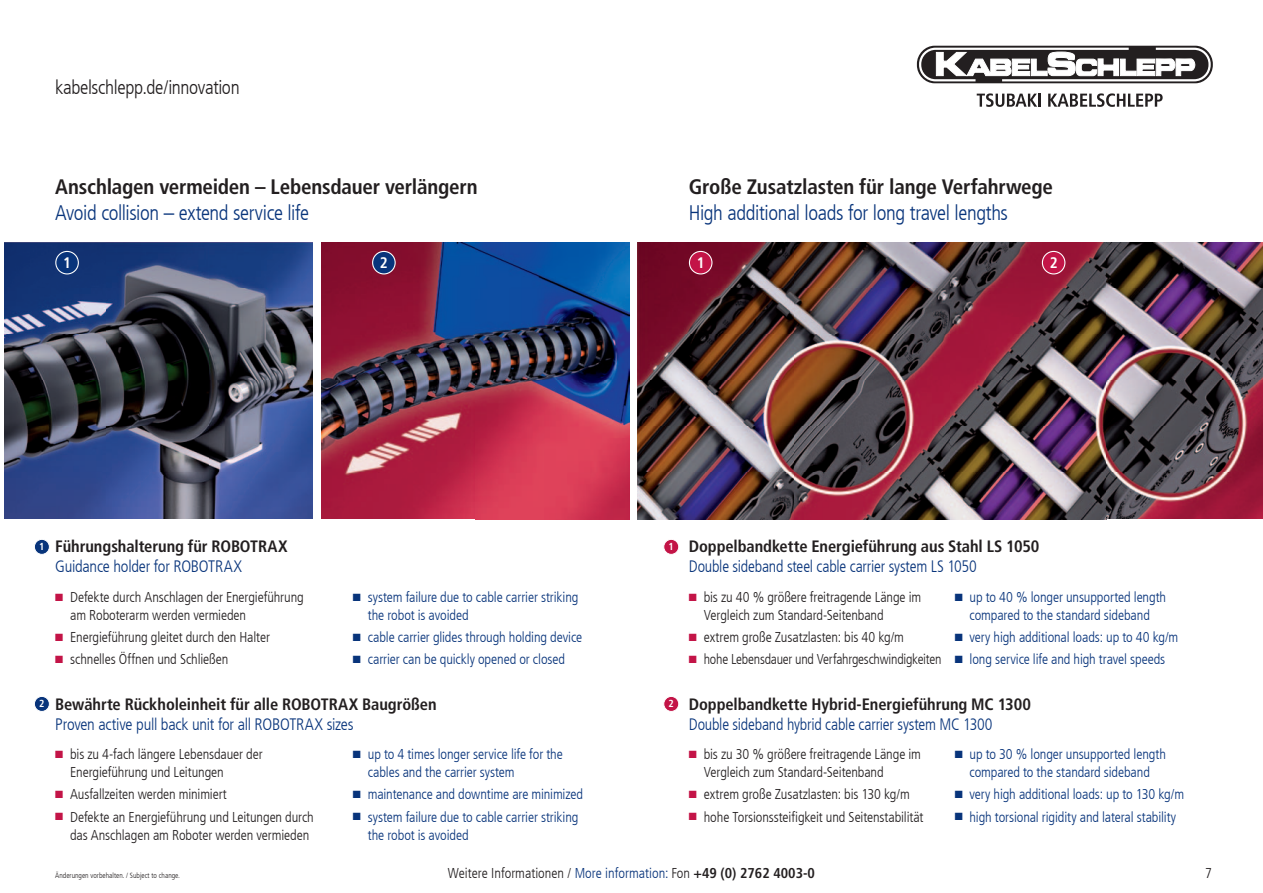
<style>
.page{position:relative;width:1263px;height:893px;background:#fff}
.page>*{position:absolute;margin:0;border:0;box-sizing:border-box;transform-origin:0 0}
.t1{font:700 condensed 21px "Frutiger LT Com";letter-spacing:-.01em;color:#231f20}
.t2{font:300 condensed 21px "Frutiger LT Com";letter-spacing:-.02em;color:#08347b}
.t3{font:300 condensed 19.5px "Frutiger LT Com";letter-spacing:-.02em;color:#231f20}
.t4{font:700 condensed 16.5px "Frutiger LT Com";letter-spacing:-.005em;color:#231f20}
.t5{font:300 condensed 16.5px "Frutiger LT Com";letter-spacing:-.015em;color:#08347b}
.t6{font:700 condensed 15.3px "Frutiger LT Com";color:#fff}
.t7{font:300 condensed 14.25px/18px "Frutiger LT Com";letter-spacing:-.01em;color:#231f20}
.t8{font:300 condensed 14.25px/18px "Frutiger LT Com";letter-spacing:-.005em;color:#08347b}
.t9{font:700 condensed 10.2px "Frutiger LT Com";color:#fff}
.t10{font:300 condensed 7.5px "Frutiger LT Com";color:#231f20}
.s1{color:#c31447}
.s2{color:#08347b}
.s3{font-weight:700}
</style>
<div class="page">
<img style="left:321px;top:242px;width:309px;height:277px">
<img style="left:4px;top:242px;width:309px;height:277px">
<img style="left:638px;top:242px;width:625px;height:277px">
<div style="left:1042px;top:251px;width:23px;height:23px;background:#c31447;border-radius:50%"></div>
<div style="left:1042px;top:251px;width:23px;height:23px;border:1px solid #fff;border-radius:50%"></div>
<div style="left:689px;top:251px;width:23px;height:23px;background:#c31447;border-radius:50%"></div>
<div style="left:689px;top:251px;width:23px;height:23px;border:1px solid #fff;border-radius:50%"></div>
<div style="left:56px;top:251px;width:22px;height:23px;background:#08347b;border-radius:50%"></div>
<div style="left:55px;top:251px;width:24px;height:23px;border:1px solid #fff;border-radius:50%"></div>
<div style="left:373px;top:251px;width:22px;height:23px;background:#08347b;border-radius:50%"></div>
<div style="left:372px;top:251px;width:24px;height:23px;border:1px solid #fff;border-radius:50%"></div>
<div style="left:664px;top:539px;width:15px;height:15px;background:#c31447;border-radius:50%"></div>
<div style="left:663px;top:539px;width:16px;height:16px;border:1px solid #fff;border-radius:50%"></div>
<div style="left:34px;top:539px;width:15px;height:15px;background:#08347b;border-radius:50%"></div>
<div style="left:34px;top:539px;width:16px;height:16px;border:1px solid #fff;border-radius:50%"></div>
<div style="left:664px;top:696px;width:15px;height:15px;background:#c31447;border-radius:50%"></div>
<div style="left:663px;top:696px;width:16px;height:16px;border:1px solid #fff;border-radius:50%"></div>
<div style="left:34px;top:696px;width:15px;height:15px;background:#08347b;border-radius:50%"></div>
<div style="left:34px;top:696px;width:16px;height:16px;border:1px solid #fff;border-radius:50%"></div>
<svg style="left:917px;top:46px;width:296px;height:37px"></svg>
<svg style="left:919px;top:48px;width:292px;height:33px"></svg>
<svg style="left:977px;top:93px;width:64px;height:14px"></svg>
<svg style="left:1048px;top:93px;width:114px;height:14px"></svg>
<h2 class="t3" style="left:55px;top:76px;width:186px">kabelschlepp.de/innovation</h2>
<h1 class="t1" style="left:55px;top:175px;width:424px">Anschlagen vermeiden – Lebensdauer verlängern</h1>
<h1 class="t2" style="left:55px;top:201px;width:255px">Avoid collision – extend service life</h1>
<h1 class="t1" style="left:689px;top:175px;width:366px">Große Zusatzlasten für lange Verfahrwege</h1>
<h1 class="t2" style="left:689px;top:201px;width:321px">High additional loads for long travel lengths</h1>
<p class="t6" style="left:63px;top:254px;width:9px">1</p>
<p class="t6" style="left:380px;top:254px;width:9px">2</p>
<p class="t6" style="left:697px;top:254px;width:9px">1</p>
<p class="t6" style="left:1050px;top:254px;width:9px">2</p>
<p class="t4" style="left:55px;top:537px;width:234px">Führungshalterung für ROBOTRAX</p>
<p class="t5" style="left:55px;top:557px;width:188px">Guidance holder for ROBOTRAX</p>
<p class="t9" style="left:39px;top:541px;width:7px">1</p>
<p class="t9" style="left:669px;top:541px;width:7px">1</p>
<p class="t7" style="left:70px;top:588px;width:235px;text-indent:-15px"><span class="s1">■</span> Defekte durch Anschlagen der Energieführung am Roboterarm werden vermieden</p>
<p class="t7" style="left:55px;top:628px;width:216px"><span class="s1">■</span> Energieführung gleitet durch den Halter</p>
<p class="t7" style="left:55px;top:650px;width:175px"><span class="s1">■</span> schnelles Öffnen und Schließen</p>
<p class="t8" style="left:368px;top:588px;width:212px;text-indent:-15px">■ system failure due to cable carrier striking the robot is avoided</p>
<p class="t8" style="left:353px;top:628px;width:231px">■ cable carrier glides through holding device</p>
<p class="t8" style="left:353px;top:650px;width:214px">■ carrier can be quickly opened or closed</p>
<p class="t4" style="left:55px;top:694px;width:383px">Bewährte Rückholeinheit für alle ROBOTRAX Baugrößen</p>
<p class="t5" style="left:55px;top:714px;width:300px">Proven active pull back unit for all ROBOTRAX sizes</p>
<p class="t9" style="left:39px;top:698px;width:7px">2</p>
<p class="t9" style="left:669px;top:698px;width:7px">2</p>
<p class="t7" style="left:70px;top:745px;width:194px;text-indent:-15px"><span class="s1">■</span> bis zu 4-fach längere Lebensdauer der<br>Energieführung und Leitungen</p>
<p class="t7" style="left:55px;top:786px;width:173px"><span class="s1">■</span> Ausfallzeiten werden minimiert</p>
<p class="t7" style="left:70px;top:808px;width:245px;text-indent:-15px"><span class="s1">■</span> Defekte an Energieführung und Leitungen durch das Anschlagen am Roboter werden vermieden</p>
<p class="t8" style="left:368px;top:745px;width:197px;text-indent:-15px">■ up to 4 times longer service life for the cables and the carrier system</p>
<p class="t8" style="left:353px;top:786px;width:232px">■ maintenance and downtime are minimized</p>
<p class="t8" style="left:368px;top:808px;width:212px;text-indent:-15px">■ system failure due to cable carrier striking the robot is avoided</p>
<p class="t4" style="left:689px;top:537px;width:352px">Doppelbandkette Energieführung aus Stahl LS 1050</p>
<p class="t5" style="left:689px;top:557px;width:289px">Double sideband steel cable carrier system LS 1050</p>
<p class="t7" style="left:704px;top:588px;width:219px;text-indent:-15px"><span class="s1">■</span> bis zu 40 % größere freitragende Länge im<br>Vergleich zum Standard-Seitenband</p>
<p class="t7" style="left:689px;top:628px;width:217px"><span class="s1">■</span> extrem große Zusatzlasten: bis 40 kg/m</p>
<p class="t7" style="left:689px;top:650px;width:254px"><span class="s1">■</span> hohe Lebensdauer und Verfahrgeschwindigkeiten</p>
<p class="t8" style="left:955px;top:588px;width:213px;text-align:center">■ up to 40 % longer unsupported length compared to the standard sideband</p>
<p class="t8" style="left:955px;top:628px;width:225px">■ very high additional loads: up to 40 kg/m</p>
<p class="t8" style="left:955px;top:650px;width:212px">■ long service life and high travel speeds</p>
<p class="t4" style="left:689px;top:694px;width:343px">Doppelbandkette Hybrid-Energieführung MC 1300</p>
<p class="t5" style="left:689px;top:714px;width:305px">Double sideband hybrid cable carrier system MC 1300</p>
<p class="t7" style="left:704px;top:745px;width:219px;text-indent:-15px"><span class="s1">■</span> bis zu 30 % größere freitragende Länge im<br>Vergleich zum Standard-Seitenband</p>
<p class="t7" style="left:689px;top:786px;width:222px"><span class="s1">■</span> extrem große Zusatzlasten: bis 130 kg/m</p>
<p class="t7" style="left:689px;top:808px;width:236px"><span class="s1">■</span> hohe Torsionssteifigkeit und Seitenstabilität</p>
<p class="t8" style="left:955px;top:745px;width:213px;text-align:center">■ up to 30 % longer unsupported length compared to the standard sideband</p>
<p class="t8" style="left:955px;top:786px;width:231px">■ very high additional loads: up to 130 kg/m</p>
<p class="t8" style="left:955px;top:808px;width:223px">■ high torsional rigidity and lateral stability</p>
<p class="t7" style="left:448px;top:864px;width:368px">Weitere Informationen / <span class="s2">More information:</span> Fon <span class="s3">+49 (0) 2762 4003-0</span></p>
<p class="t10" style="left:55px;top:871px;width:126px">Änderungen vorbehalten. / Subject to change.</p>
<p class="t7" style="left:1205px;top:864px;width:8px">7</p>
</div>
